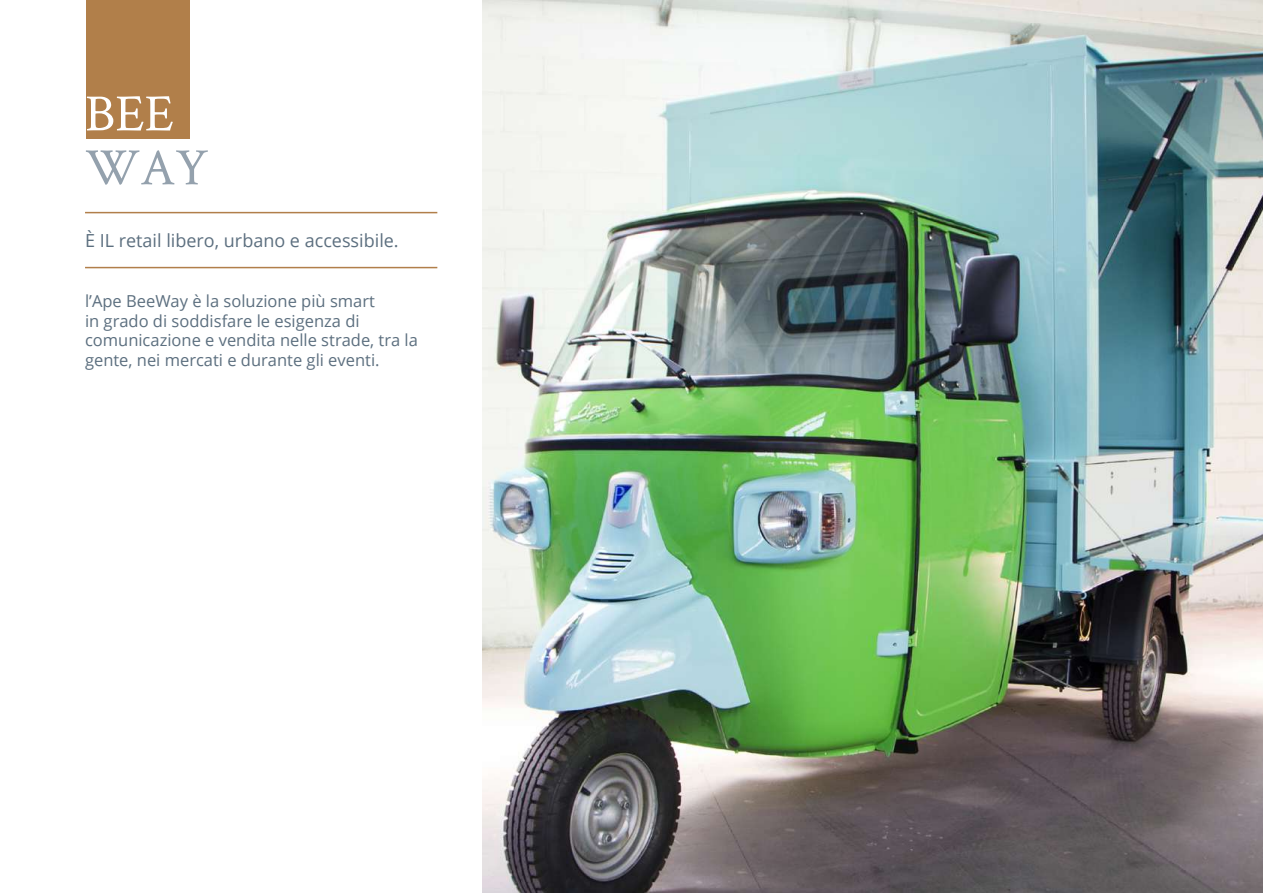
<style>
.page{position:relative;width:1263px;height:893px;background:#fff}
.page>*{position:absolute;margin:0;border:0;box-sizing:border-box;transform-origin:0 0}
.t1{font:52.5px "Crimson Text";color:#fff}
.t2{font:52.5px "Crimson Text";color:#94a1ad}
.t3{font:18px "Open Sans";color:#5c6f7f}
.t4{font:16.5px/19.8px "Open Sans";color:#5c6f7f}
</style>
<div class="page">
<div style="left:86px;top:0;width:103px;height:138px;background:#b17f4a"></div>
<hr style="left:85px;top:267px;width:352px;height:1px;background:#b17f4a">
<hr style="left:85px;top:212px;width:352px;height:1px;background:#b17f4a">
<img style="left:483px;top:0;width:780px;height:893px">
<h1 class="t1" style="left:85px;top:78px;width:90px">BEE</h1>
<h1 class="t2" style="left:85px;top:132px;width:125px">WAY</h1>
<p class="t3" style="left:85px;top:228px;width:315px">È IL retail libero, urbano e accessibile.</p>
<p class="t4" style="left:85px;top:290px;width:334px">l’Ape BeeWay è la soluzione più smart<br>in grado di soddisfare le esigenza di comunicazione e vendita nelle strade, tra la gente, nei mercati e durante gli eventi.</p>
</div>
